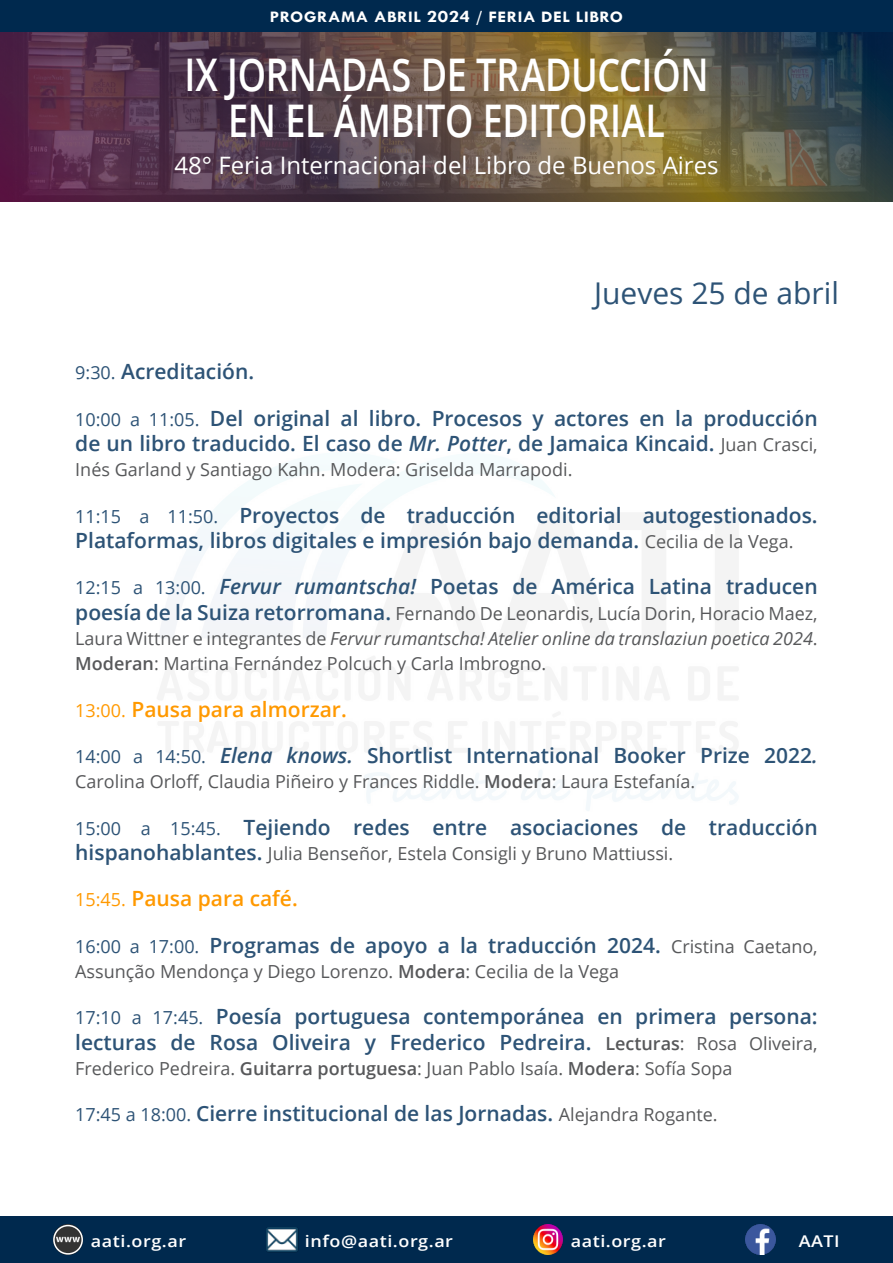
<style>
.page{position:relative;width:893px;height:1263px;background:#fff}
.page>*{position:absolute;margin:0;border:0;box-sizing:border-box;transform-origin:0 0}
.t1{font:600 45px/46.5px "Open Sans";letter-spacing:-.005em;color:#fff;text-align:center;scale:.8 1}
.t2{font:30px "Open Sans";color:#2d5376}
.t3{font:24px "Open Sans";color:#fff}
.t4{font:600 21px/25.2px "Open Sans";color:#2d5376}
.t5{font:600 21px "Open Sans";color:#f90}
.t6{font:18px/25.2px "Open Sans";color:#57585a;text-align:justify}
.t7{font:600 16.2px "Open Sans";letter-spacing:.03em;color:#fff;scale:1.11 1}
.t8{font:700 16.2px "Tw Cen";letter-spacing:.03em;color:#fff;scale:1.11 1}
.s1{font-size:17.55px}
.s2{font-weight:400;font-size:18px}
.s3{font-style:italic}
.s4{font-weight:400;font-size:18px;color:#57585a}
.s5{font-weight:600;font-size:21px;color:#2d5376}
.s6{font-weight:600}
.s7{font-size:18px;color:#57585a}
</style>
<div class="page">
<div style="left:0;top:1216px;width:893px;height:47px;background:#00294e"></div>
<img style="left:746px;top:1225px;width:30px;height:29px">
<img style="left:53px;top:1225px;width:30px;height:29px">
<img style="left:266px;top:1227px;width:32px;height:25px">
<img style="left:533px;top:1225px;width:30px;height:29px">
<div style="left:53px;top:1225px;width:30px;height:29px;border:2px solid #fff;border-radius:50%"></div>
<img style="left:0;top:31px;width:893px;height:170px">
<div style="left:0;top:0;width:893px;height:31px;background:#00294e"></div>
<p class="t8" style="left:270px;top:7px;width:320px">PROGRAMA ABRIL <span class="s1">2024</span> / FERIA DEL LIBRO</p>
<h1 class="t1" style="left:184px;top:50px;width:657px">IX JORNADAS DE TRADUCCIÓN<br>EN EL ÁMBITO EDITORIAL</h1>
<p class="t3" style="left:174px;top:148px;width:546px">48° Feria Internacional del Libro de Buenos Aires</p>
<p class="t2" style="left:594px;top:272px;width:246px">Jueves 25 de abril</p>
<p class="t4" style="left:75px;top:359px;width:180px"><span class="s2">9:30.</span> Acreditación.</p>
<p class="t4" style="left:75px;top:405px;width:744px"><span class="s2">10:00 a 11:05.</span> Del original al libro. Procesos y actores en la producción de un libro traducido. El caso de <span class="s3">Mr. Potter</span>, de Jamaica Kincaid. <span class="s4">Juan Crasci,</span></p>
<p class="t6" style="left:75px;top:457px;width:499px">Inés Garland y Santiago Kahn. Modera: Griselda Marrapodi.</p>
<p class="t4" style="left:75px;top:502px;width:744px"><span class="s2">11:15 a 11:50.</span> Proyectos de traducción editorial autogestionados.<br>Plataformas, libros digitales e impresión bajo demanda. <span class="s4">Cecilia de la Vega.</span></p>
<p class="t4" style="left:75px;top:574px;width:744px"><span class="s2">12:15 a 13:00.</span> <span class="s3">Fervur rumantscha!</span> Poetas de América Latina traducen</p>
<p class="t6" style="left:75px;top:600px;width:744px"><span class="s5">poesía de la Suiza retorromana.</span> Fernando De Leonardis, Lucía Dorin, Horacio Maez, Laura Wittner e integrantes de <span class="s3">Fervur rumantscha! Atelier online da translaziun poetica 2024</span>.<br><span class="s6">Moderan</span>: Martina Fernández Polcuch y Carla Imbrogno.</p>
<p class="t5" style="left:75px;top:694px;width:273px"><span class="s2">13:00.</span> Pausa para almorzar.</p>
<p class="t4" style="left:75px;top:742px;width:744px"><span class="s2">14:00 a 14:50.</span> <span class="s3">Elena knows.</span> Shortlist International Booker Prize 2022<span class="s3">.</span></p>
<p class="t6" style="left:75px;top:769px;width:621px">Carolina Orloff, Claudia Piñeiro y Frances Riddle. <span class="s6">Modera</span>: Laura Estefanía.</p>
<p class="t4" style="left:75px;top:814px;width:744px"><span class="s2">15:00 a 15:45.</span> Tejiendo redes entre asociaciones de traducción</p>
<p class="t6" style="left:75px;top:840px;width:599px"><span class="s5">hispanohablantes.</span> Julia Benseñor, Estela Consigli y Bruno Mattiussi.</p>
<p class="t5" style="left:75px;top:884px;width:224px"><span class="s2">15:45.</span> Pausa para café.</p>
<p class="t4" style="left:75px;top:932px;width:744px"><span class="s2">16:00 a 17:00.</span> Programas de apoyo a la traducción 2024. <span class="s4">Cristina Caetano,</span></p>
<p class="t6" style="left:75px;top:958px;width:545px">Assunção Mendonça y Diego Lorenzo. <span class="s6">Modera</span>: Cecilia de la Vega</p>
<p class="t4" style="left:75px;top:1004px;width:744px"><span class="s2">17:10 a 17:45.</span> Poesía portuguesa contemporánea en primera persona: lecturas de Rosa Oliveira y Frederico Pedreira. <span class="s7">Lecturas</span><span class="s4">: Rosa Oliveira,</span></p>
<p class="t6" style="left:75px;top:1055px;width:659px">Frederico Pedreira. <span class="s6">Guitarra portuguesa</span>: Juan Pablo Isaía. <span class="s6">Modera</span>: Sofía Sopa</p>
<p class="t4" style="left:75px;top:1101px;width:644px"><span class="s2">17:45 a 18:00.</span> Cierre institucional de las Jornadas. <span class="s4">Alejandra Rogante.</span></p>
<p class="t7" style="left:91px;top:1229px;width:87px">aati.org.ar</p>
<p class="t7" style="left:305px;top:1229px;width:135px">info@aati.org.ar</p>
<p class="t7" style="left:571px;top:1229px;width:87px">aati.org.ar</p>
<p class="t7" style="left:799px;top:1229px;width:39px">AATI</p>
</div>
